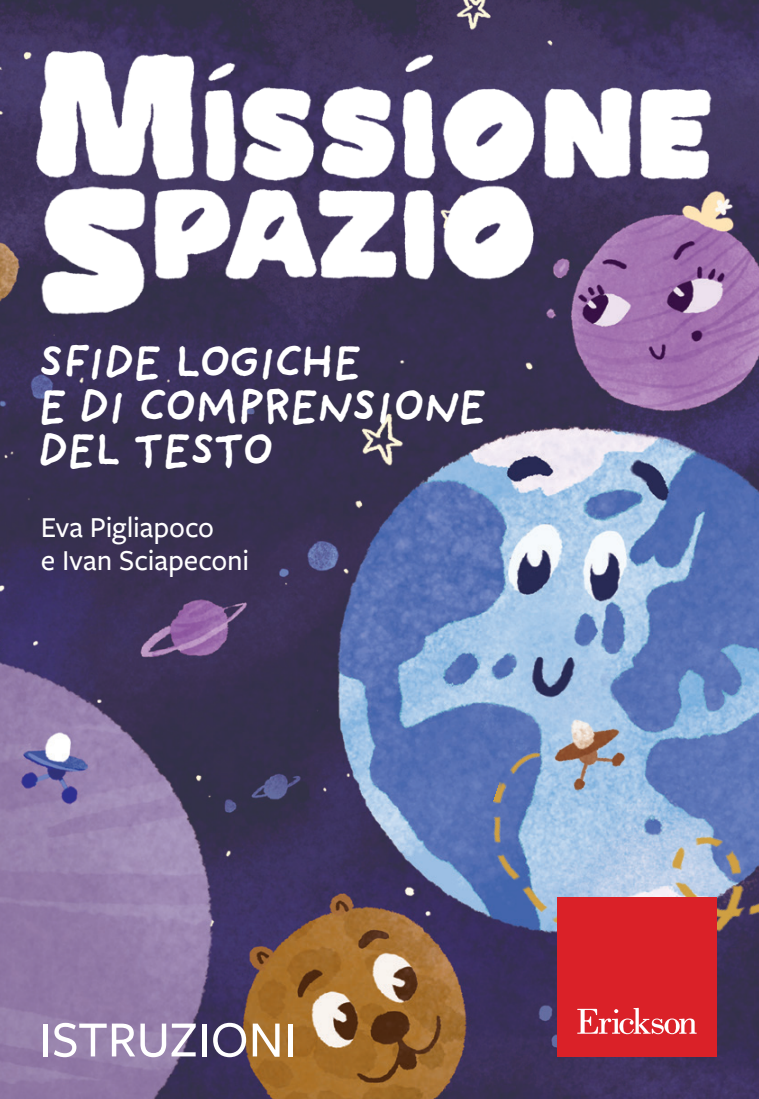
<style>
.page{position:relative;width:759px;height:1099px;background:#fff}
.page>*{position:absolute;margin:0;border:0;box-sizing:border-box;transform-origin:0 0}
.t1{font:500 52.5px "Freight Sans Pro";color:#fff}
.t2{font:700 48.25px/44.5px "Providence Sans Pro";letter-spacing:-.08em;color:#fff}
.t3{font:500 30px/33.5px "Freight Sans Pro";color:#fff}
</style>
<div class="page">
<img style="left:0;top:0;width:758px;height:1098px">
<img style="left:33px;top:47px;width:679px;height:269px">
<img style="left:458px;top:645px;width:300px;height:355px">
<div style="left:556px;top:896px;width:160px;height:160px;background:#da2128"></div>
<svg style="left:577px;top:1007px;width:119px;height:27px"></svg>
<p class="t2" style="left:37px;top:338px;width:452px">SFIDE LOGICHE<br>E DI COMPRENSIONE<br>DEL TESTO</p>
<p class="t3" style="left:41px;top:509px;width:210px">Eva Pigliapoco<br>e Ivan Sciapeconi</p>
<p class="t1" style="left:39px;top:1004px;width:259px">ISTRUZIONI</p>
</div>
